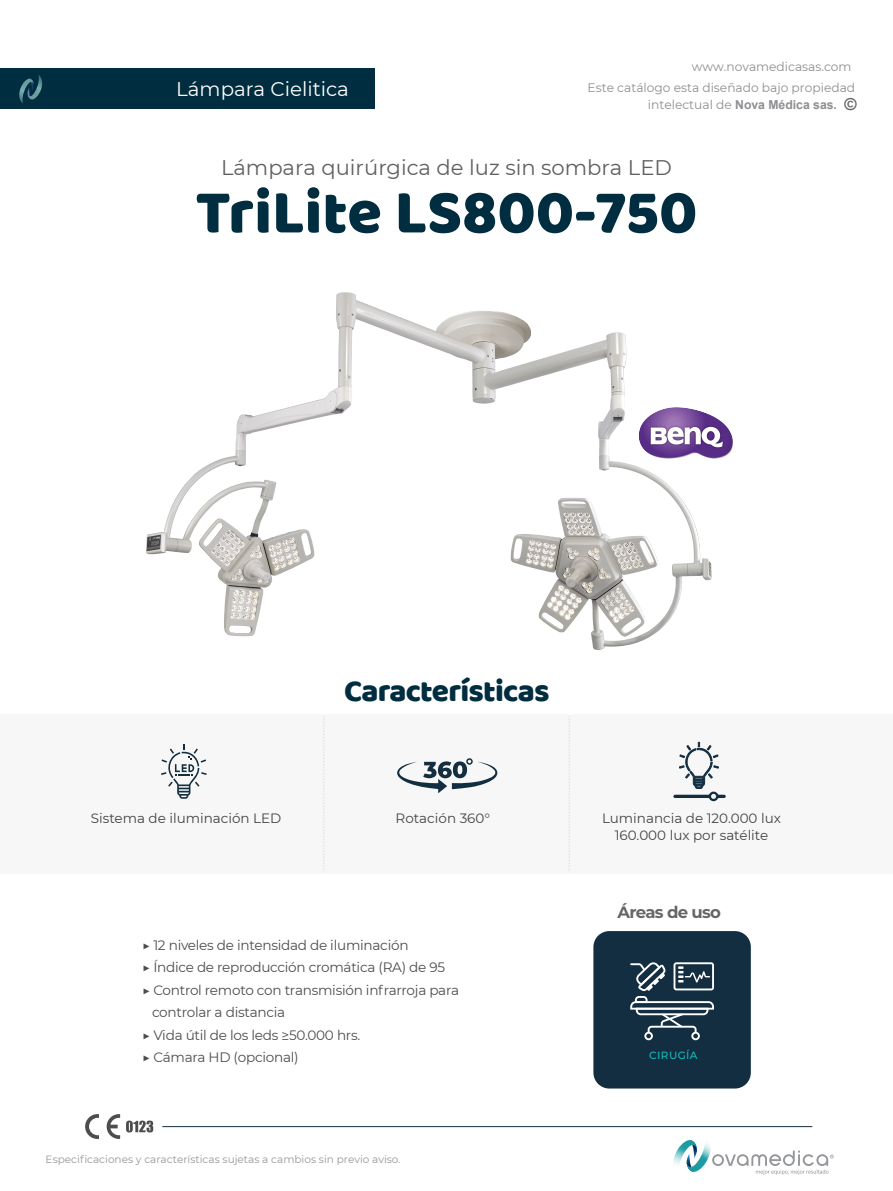
<style>
.page{position:relative;width:893px;height:1191px;background:#fff}
.page>*{position:absolute;margin:0;border:0;box-sizing:border-box;transform-origin:0 0}
.t1{font:63.3px "Baloo";color:#002d3f}
.t2{font:31.5px "Baloo";letter-spacing:-.025em;color:#002d3f}
.t3{font:21.15px "Montserrat";color:#606060}
.t4{font:19.8px "Montserrat";color:#fff}
.t5{font:700 16.5px "Montserrat";letter-spacing:-.04em;color:#666}
.t6{font:13.65px "Montserrat";letter-spacing:-.02em;color:#4d4d4d}
.t7{font:13.5px/16.2px "Montserrat";color:#444242;text-align:center}
.t8{font:12.3px/20.4px "Montserrat";color:#8e8d91;text-align:right}
.t9{font:700 12.3px "Arial";color:#8e8d91}
.t10{font:10.5px "Montserrat";color:#949899}
.t11{font:500 10.5px "Montserrat";letter-spacing:.04em;color:#13bcbc}
.s1{font-family:"Montserrat";font-weight:400}
.s2{font-size:16.5px;color:#5d5e5d}
</style>
<div class="page">
<div style="left:0;top:714px;width:893px;height:159px;background:#f7f7f7"></div>
<div style="left:0;top:68px;width:374px;height:41px;background:#002d3f"></div>
<svg style="left:19px;top:75px;width:24px;height:28px"></svg>
<hr style="left:162px;top:1126px;width:650px;height:1px;background:#132e41">
<svg style="left:673px;top:1140px;width:161px;height:35px"></svg>
<svg style="left:85px;top:1114px;width:35px;height:25px"></svg>
<svg style="left:126px;top:1120px;width:27px;height:12px"></svg>
<svg style="left:323px;top:719px;width:1px;height:151px"></svg>
<svg style="left:569px;top:719px;width:1px;height:151px"></svg>
<img style="left:728px;top:428px;width:5px;height:26px">
<svg style="left:593px;top:931px;width:158px;height:157px;background:#233c4e"></svg>
<svg style="left:397px;top:758px;width:101px;height:35px"></svg>
<svg style="left:161px;top:744px;width:46px;height:54px"></svg>
<svg style="left:673px;top:742px;width:53px;height:59px"></svg>
<img style="left:146px;top:292px;width:582px;height:358px">
<h3 class="t4" style="left:176px;top:75px;width:174px">Lámpara Cielitica</h3>
<p class="t8" style="left:588px;top:56px;width:269px">www.novamedicasas.com<br>Este catálogo esta diseñado bajo propiedad</p>
<p class="t9" style="left:648px;top:96px;width:210px"><span class="s1">intelectual de</span> Nova Médica sas. <span class="s2">©</span></p>
<h3 class="t3" style="left:221px;top:153px;width:452px">Lámpara quirúrgica de luz sin sombra LED</h3>
<h1 class="t1" style="left:196px;top:173px;width:503px">TriLite LS800-750</h1>
<h2 class="t2" style="left:344px;top:671px;width:207px">Características</h2>
<p class="t7" style="left:396px;top:810px;width:96px">Rotación 360°</p>
<p class="t7" style="left:91px;top:810px;width:192px">Sistema de iluminación LED</p>
<p class="t7" style="left:602px;top:810px;width:180px">Luminancia de 120.000 lux<br>160.000 lux por satélite</p>
<p class="t6" style="left:142px;top:935px;width:268px">▶ 12 niveles de intensidad de iluminación</p>
<p class="t6" style="left:142px;top:958px;width:304px">▶ Índice de reproducción cromática (RA) de 95</p>
<p class="t6" style="left:142px;top:980px;width:318px">▶ Control remoto con transmisión infrarroja para</p>
<p class="t6" style="left:152px;top:1003px;width:135px">controlar a distancia</p>
<p class="t6" style="left:142px;top:1025px;width:220px">▶ Vida útil de los leds ≥50.000 hrs.</p>
<p class="t6" style="left:142px;top:1048px;width:158px">▶ Cámara HD (opcional)</p>
<p class="t10" style="left:46px;top:1151px;width:357px">Especificaciones y características sujetas a cambios sin previo aviso.</p>
<p class="t5" style="left:618px;top:899px;width:105px">Áreas de uso</p>
<p class="t11" style="left:649px;top:1048px;width:50px">CIRUGÍA</p>
</div>
